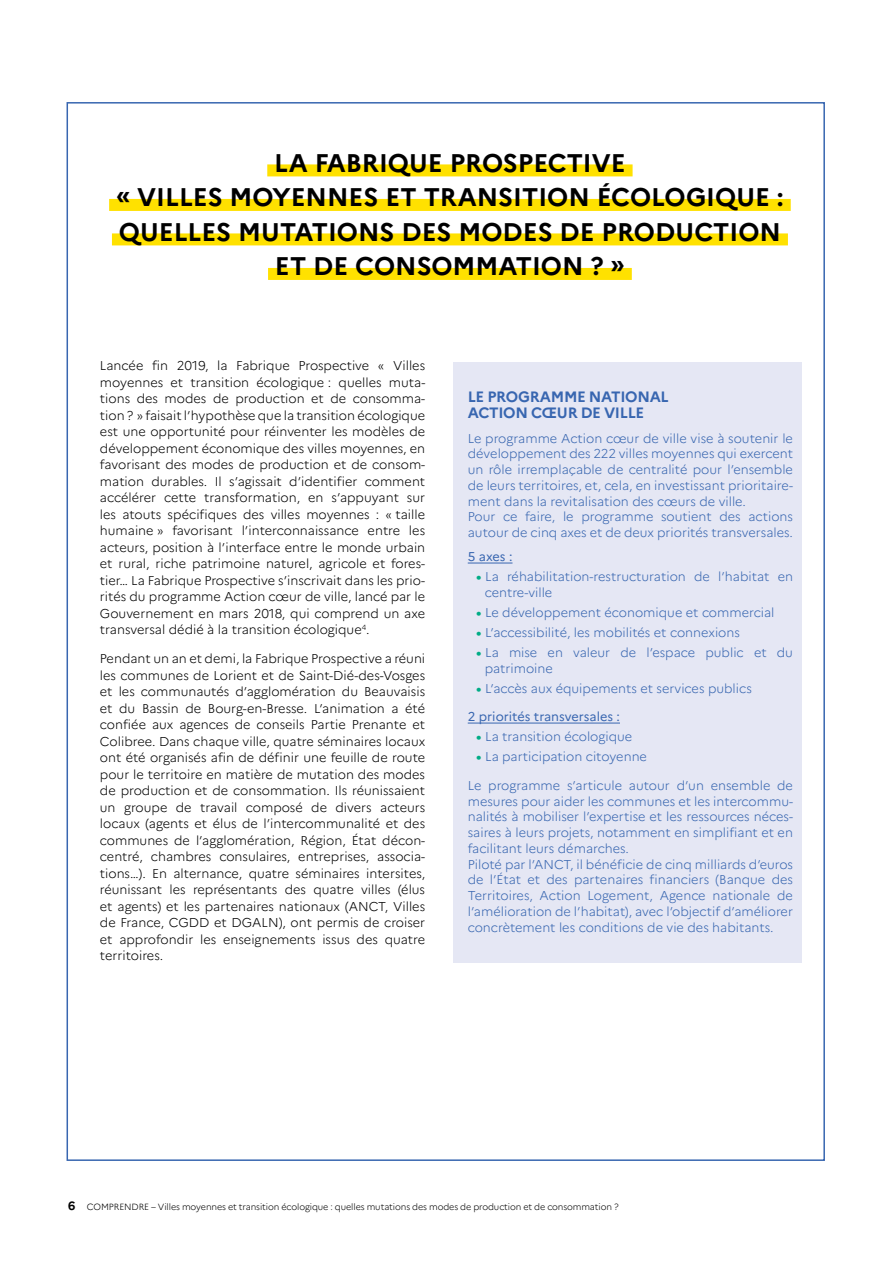
<style>
.page{position:relative;width:893px;height:1263px;background:#fff}
.page>*{position:absolute;margin:0;border:0;box-sizing:border-box;transform-origin:0 0}
.t1{font:700 25.5px/34.5px "Marianne";color:#000;text-align:center}
.t2{font:700 15px/16.5px "Marianne";letter-spacing:-.02em;color:#3866b0}
.t3{font:300 12.75px/16.5px "Marianne";color:#000;text-align:justify}
.t4{font:300 12.75px/15.8px "Marianne";color:#3866b0}
.t5{font:12.75px "Marianne";color:#3866b0}
.t6{font:300 9px "Marianne";letter-spacing:-.01em;color:#000}
.s1{font-weight:700;color:#00ac86}
.s2{font-weight:700;font-size:12px}
</style>
<div class="page">
<div style="left:453px;top:363px;width:348px;height:600px;background:#e5e7f4"></div>
<div style="left:267px;top:164px;width:366px;height:12px;background:#ffe100"></div>
<div style="left:109px;top:199px;width:682px;height:12px;background:#ffe100"></div>
<div style="left:112px;top:233px;width:676px;height:12px;background:#ffe100"></div>
<div style="left:268px;top:268px;width:364px;height:12px;background:#ffe100"></div>
<hr style="left:468px;top:562px;width:44px;height:1px;background:#3866b0">
<hr style="left:468px;top:722px;width:152px;height:1px;background:#3866b0">
<h1 class="t1" style="left:116px;top:146px;width:669px">LA FABRIQUE PROSPECTIVE<br>« VILLES MOYENNES ET TRANSITION ÉCOLOGIQUE :<br>QUELLES MUTATIONS DES MODES DE PRODUCTION ET DE CONSOMMATION ? »</h1>
<p class="t3" style="left:100px;top:356px;width:327px">Lancée fin 2019, la Fabrique Prospective « Villes moyennes et transition écologique : quelles muta&shy;tions des modes de production et de consomma&shy;tion ? » faisait l’hypothèse que la transition écologique est une opportunité pour réinventer les modèles de développement économique des villes moyennes, en favorisant des modes de production et de consom&shy;mation durables. Il s’agissait d’identifier comment accélérer cette transformation, en s’appuyant sur les atouts spécifiques des villes moyennes : « taille humaine » favorisant l’interconnaissance entre les acteurs, position à l’interface entre le monde urbain et rural, riche patrimoine naturel, agricole et fores&shy;tier… La Fabrique Prospective s’inscrivait dans les prio&shy;rités du programme Action cœur de ville, lancé par le Gouvernement en mars 2018, qui comprend un axe transversal dédié à la transition écologique<sup>4</sup>.</p>
<p class="t3" style="left:100px;top:650px;width:327px">Pendant un an et demi, la Fabrique Prospective a réuni les communes de Lorient et de Saint-Dié-des-Vosges et les communautés d’agglomération du Beauvaisis et du Bassin de Bourg-en-Bresse. L’animation a été confiée aux agences de conseils Partie Prenante et Colibree. Dans chaque ville, quatre séminaires locaux ont été organisés afin de définir une feuille de route pour le territoire en matière de mutation des modes de production et de consommation. Ils réunissaient un groupe de travail composé de divers acteurs locaux (agents et élus de l’intercommunalité et des communes de l’agglomération, Région, État décon&shy;centré, chambres consulaires, entreprises, associa&shy;tions…). En alternance, quatre séminaires intersites, réunissant les représentants des quatre villes (élus et agents) et les partenaires nationaux (ANCT, Villes de France, CGDD et DGALN), ont permis de croiser et approfondir les enseignements issus des quatre territoires.</p>
<p class="t2" style="left:468px;top:388px;width:202px">LE PROGRAMME NATIONAL<br>ACTION CŒUR DE VILLE</p>
<p class="t4" style="left:468px;top:429px;width:327px">Le programme Action cœur de ville vise à soutenir le développement des 222 villes moyennes qui exercent un rôle irremplaçable de centralité pour l’ensemble de leurs territoires, et, cela, en investissant prioritaire&shy;ment dans la revitalisation des cœurs de ville.<br>Pour ce faire, le programme soutient des actions autour de cinq axes et de deux priorités transversales.</p>
<p class="t5" style="left:468px;top:549px;width:46px">5 axes :</p>
<p class="t4" style="left:485px;top:568px;width:310px;text-indent:-9px"><span class="s1">•</span> La réhabilitation-restructuration de l’habitat en centre-ville</p>
<p class="t4" style="left:476px;top:604px;width:300px"><span class="s1">•</span> Le développement économique et commercial</p>
<p class="t4" style="left:476px;top:624px;width:265px"><span class="s1">•</span> L’accessibilité, les mobilités et connexions</p>
<p class="t4" style="left:485px;top:644px;width:310px;text-indent:-9px"><span class="s1">•</span> La mise en valeur de l’espace public et du patrimoine</p>
<p class="t4" style="left:476px;top:679px;width:277px"><span class="s1">•</span> L’accès aux équipements et services publics</p>
<p class="t5" style="left:468px;top:709px;width:154px">2 priorités transversales :</p>
<p class="t4" style="left:476px;top:728px;width:158px"><span class="s1">•</span> La transition écologique</p>
<p class="t4" style="left:476px;top:748px;width:172px"><span class="s1">•</span> La participation citoyenne</p>
<p class="t4" style="left:468px;top:776px;width:327px">Le programme s’articule autour d’un ensemble de mesures pour aider les communes et les intercommu&shy;nalités à mobiliser l’expertise et les ressources néces&shy;saires à leurs projets, notamment en simplifiant et en facilitant leurs démarches.<br>Piloté par l’ANCT, il bénéficie de cinq milliards d’euros de l’État et des partenaires financiers (Banque des Territoires, Action Logement, Agence nationale de l’amélioration de l’habitat), avec l’objectif d’améliorer concrètement les conditions de vie des habitants.</p>
<p class="t6" style="left:68px;top:1200px;width:552px"><span class="s2">6</span> COMPRENDRE – Villes moyennes et transition écologique : quelles mutations des modes de production et de consommation ?</p>
</div>
